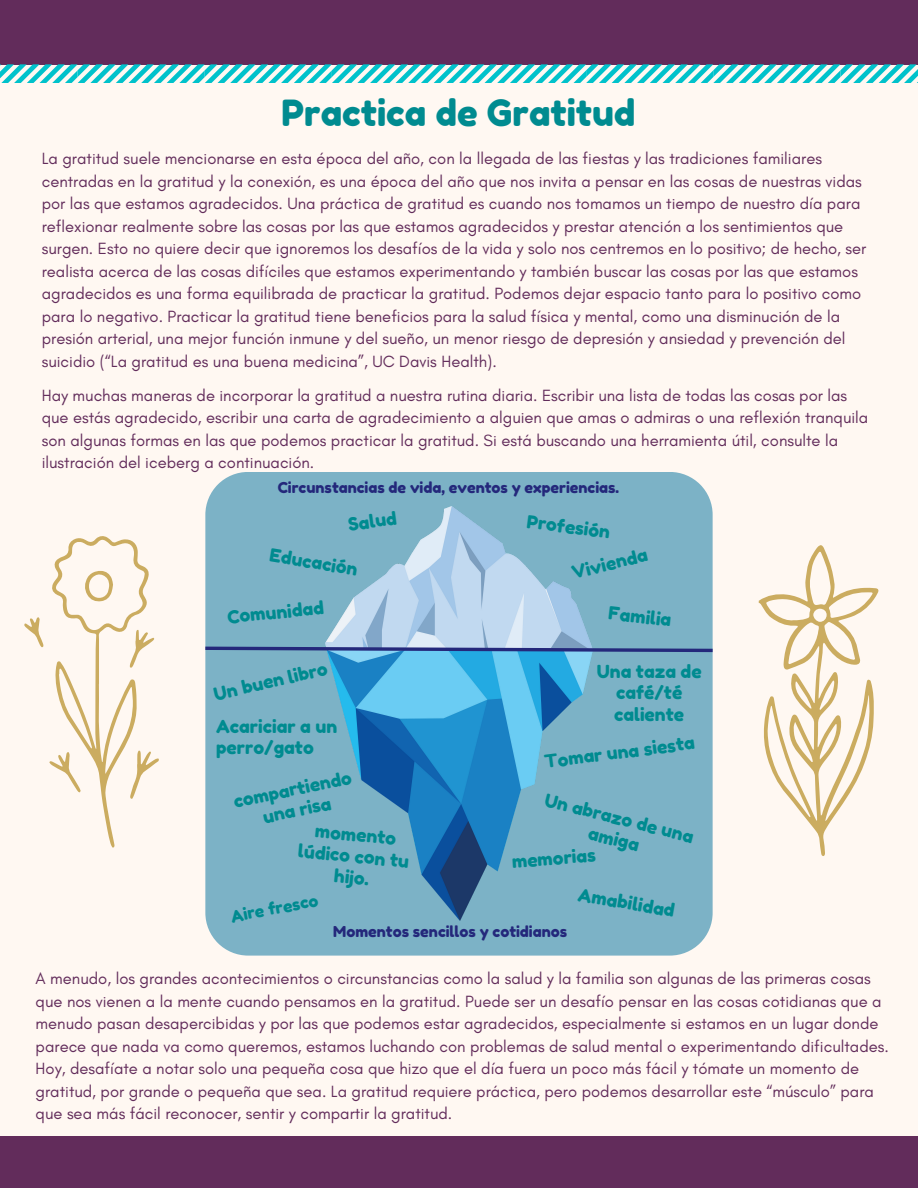
<style>
.page{position:relative;width:918px;height:1188px;background:#fff8f2}
.page>*{position:absolute;margin:0;border:0;box-sizing:border-box;transform-origin:0 0}
.t1{font:36px "Fredoka One";color:#008b90}
.t2{font:18px/21.5px "Fredoka One";color:#008b90;text-align:center}
.t3{font:16.5px/22.5px "Glacial Indifference";color:#622c5b}
.t4{font:16.5px "Fredoka One";color:#008b90}
.t5{font:15px "Fredoka One";color:#24287b}
</style>
<div class="page">
<div style="left:0;top:0;width:918px;height:64px;background:#622c5b"></div>
<svg style="left:0;top:64px;width:78px;height:19px"></svg>
<svg style="left:78px;top:64px;width:762px;height:19px"></svg>
<svg style="left:840px;top:64px;width:78px;height:19px"></svg>
<div style="left:0;top:1136px;width:918px;height:52px;background:#622c5b"></div>
<div style="left:205px;top:472px;width:508px;height:484px;background:#7cb2c6"></div>
<img style="left:326px;top:507px;width:266px;height:414px">
<svg style="left:205px;top:645px;width:508px;height:9px;background:#5e85b5"></svg>
<svg style="left:24px;top:617px;width:19px;height:30px"></svg>
<svg style="left:49px;top:536px;width:110px;height:312px"></svg>
<svg style="left:759px;top:545px;width:120px;height:311px"></svg>
<h1 class="t1" style="left:281px;top:91px;width:356px">Practica de Gratitud</h1>
<p class="t3" style="left:42px;top:147px;width:826px">La gratitud suele mencionarse en esta época del año, con la llegada de las fiestas y las tradiciones familiares centradas en la gratitud y la conexión, es una época del año que nos invita a pensar en las cosas de nuestras vidas por las que estamos agradecidos. Una práctica de gratitud es cuando nos tomamos un tiempo de nuestro día para reflexionar realmente sobre las cosas por las que estamos agradecidos y prestar atención a los sentimientos que surgen. Esto no quiere decir que ignoremos los desafíos de la vida y solo nos centremos en lo positivo; de hecho, ser realista acerca de las cosas difíciles que estamos experimentando y también buscar las cosas por las que estamos agradecidos es una forma equilibrada de practicar la gratitud. Podemos dejar espacio tanto para lo positivo como para lo negativo. Practicar la gratitud tiene beneficios para la salud física y mental, como una disminución de la presión arterial, una mejor función inmune y del sueño, un menor riesgo de depresión y ansiedad y prevención del suicidio (“La gratitud es una buena medicina”, UC Davis Health).</p>
<p class="t3" style="left:42px;top:384px;width:828px">Hay muchas maneras de incorporar la gratitud a nuestra rutina diaria. Escribir una lista de todas las cosas por las que estás agradecido, escribir una carta de agradecimiento a alguien que amas o admiras o una reflexión tranquila son algunas formas en las que podemos practicar la gratitud. Si está buscando una herramienta útil, consulte la ilustración del iceberg a continuación.</p>
<p class="t5" style="left:278px;top:479px;width:343px">Circunstancias de vida, eventos y experiencias.</p>
<p class="t2" style="left:347px;top:514px;width:50px;rotate:-8deg">Salud</p>
<p class="t2" style="left:272px;top:545px;width:90px;rotate:9deg">Educación</p>
<p class="t2" style="left:226px;top:607px;width:99px;rotate:-6deg">Comunidad</p>
<p class="t2" style="left:212px;top:684px;width:118px;rotate:-13deg">Un buen libro</p>
<p class="t2" style="left:216px;top:716px;width:123px;text-align:left">Acariciar a un perro/gato</p>
<p class="t2" style="left:232px;top:791px;width:122px;rotate:-12deg">compartiendo una risa</p>
<p class="t2" style="left:302px;top:818px;width:113px;rotate:6deg">momento lúdico con tu hijo.</p>
<p class="t4" style="left:229px;top:907px;width:90px;rotate:-11deg">Aire fresco</p>
<p class="t2" style="left:528px;top:511px;width:85px;rotate:7deg">Profesión</p>
<p class="t2" style="left:570px;top:562px;width:79px;rotate:-14deg">Vivienda</p>
<p class="t2" style="left:610px;top:602px;width:65px;rotate:7deg">Familia</p>
<p class="t2" style="left:597px;top:661px;width:106px">Una taza de café/té caliente</p>
<p class="t2" style="left:543px;top:751px;width:153px;rotate:-7deg">Tomar una siesta</p>
<p class="t2" style="left:548px;top:789px;width:154px;rotate:14deg">Un abrazo de una amiga</p>
<p class="t2" style="left:511px;top:850px;width:86px;rotate:-4deg">memorias</p>
<p class="t2" style="left:580px;top:883px;width:99px;rotate:10deg">Amabilidad</p>
<p class="t5" style="left:333px;top:923px;width:235px">Momentos sencillos y cotidianos</p>
<p class="t3" style="left:36px;top:967px;width:855px">A menudo, los grandes acontecimientos o circunstancias como la salud y la familia son algunas de las primeras cosas que nos vienen a la mente cuando pensamos en la gratitud. Puede ser un desafío pensar en las cosas cotidianas que a menudo pasan desapercibidas y por las que podemos estar agradecidos, especialmente si estamos en un lugar donde parece que nada va como queremos, estamos luchando con problemas de salud mental o experimentando dificultades.<br>Hoy, desafíate a notar solo una pequeña cosa que hizo que el día fuera un poco más fácil y tómate un momento de gratitud, por grande o pequeña que sea. La gratitud requiere práctica, pero podemos desarrollar este “músculo” para que sea más fácil reconocer, sentir y compartir la gratitud.</p>
</div>
